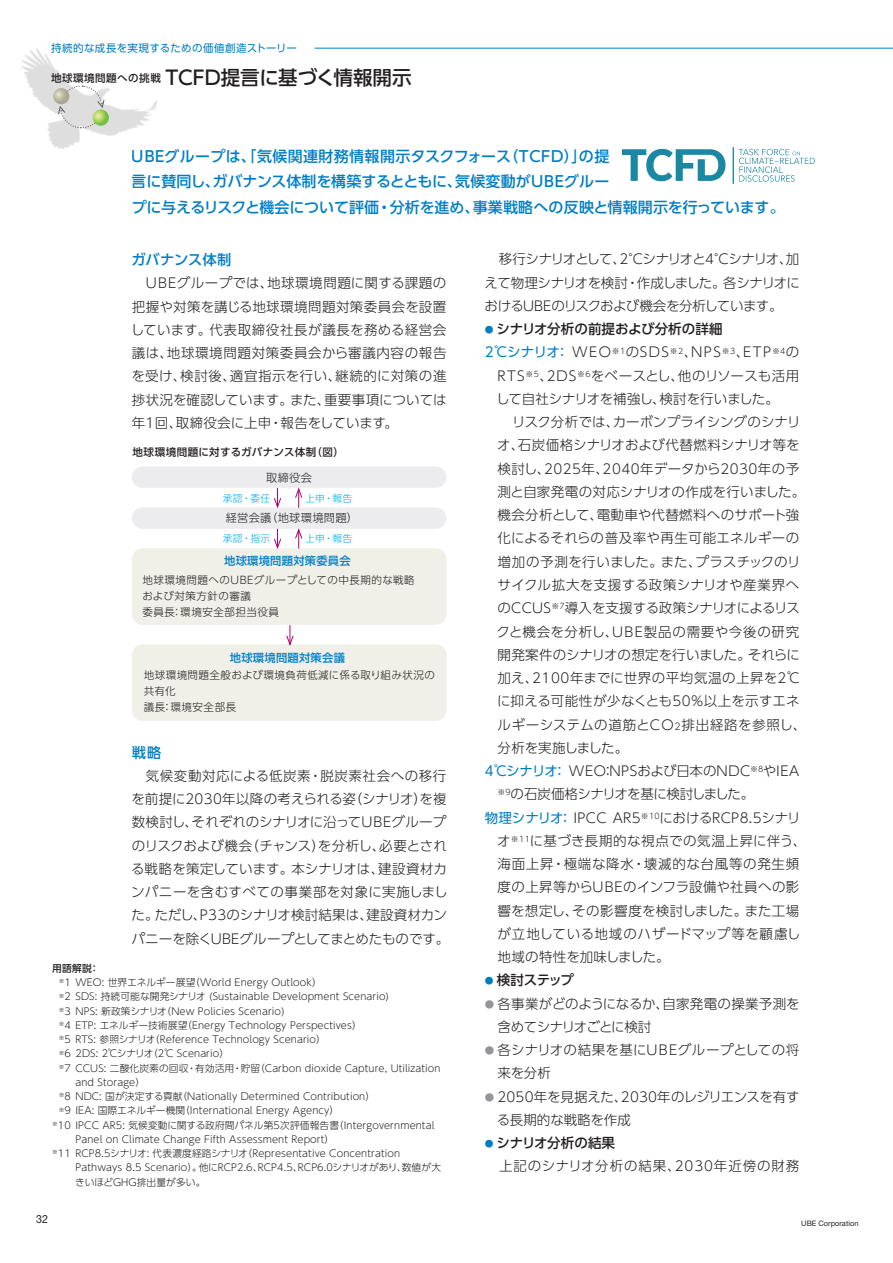
<style>
.page{position:relative;width:893px;height:1263px;background:#fff}
.page>*{position:absolute;margin:0;border:0;box-sizing:border-box;transform-origin:0 0}
.t1{font:500 19.5px "UD Shin Go Pr 6";color:#231f20}
.t2{font:500 15px/25.5px "UD Shin Go Pr 6";letter-spacing:.005em;color:#007ec5}
.t3{font:500 14.25px "UD Shin Go Pr 6";letter-spacing:.005em;color:#007ec5}
.t4{font:300 13.5px/23.2px "UD Shin Go Pr 6";letter-spacing:.015em;color:#231f20;text-align:justify}
.t5{font:300 13.5px/23.2px "UD Shin Go Pr 6";letter-spacing:-.005em;color:#231f20}
.t6{font:300 13.5px/23.2px "UD Shin Go Pr 6";letter-spacing:-.015em;color:#231f20}
.t7{font:300 13.5px "UD Shin Go Pr 6";letter-spacing:.035em;color:#231f20}
.t8{font:300 13.5px "UD Shin Go Pr 6";letter-spacing:.04em;color:#231f20}
.t9{font:300 13.5px "UD Shin Go Pr 6";letter-spacing:.055em;color:#231f20}
.t10{font:300 13.5px/23.2px "UD Shin Go Pr 6";letter-spacing:.065em;color:#231f20}
.t11{font:300 13.5px "UD Shin Go Pr 6";letter-spacing:.105em;color:#231f20}
.t12{font:300 13.5px "UD Shin Go Pr 6";letter-spacing:-.035em;color:#231f20}
.t13{font:500 13.5px "UD Shin Go Pr 6";color:#231f20}
.t14{font:300 13.5px "UD Shin Go Pr 6";letter-spacing:-.01em;color:#231f20}
.t15{font:300 13.5px "UD Shin Go Pr 6";letter-spacing:.045em;color:#231f20}
.t16{font:500 11.25px "UD Shin Go Pr 6";letter-spacing:.025em;color:#007ec5}
.t17{font:300 11.25px "UD Shin Go Pr 6";letter-spacing:.025em;color:#231f20}
.t18{font:11.25px "Helvetica Neue LT Std";color:#231f20;scale:.95 1}
.t19{font:300 10.5px/15.8px "UD Shin Go Pr 6";letter-spacing:.05em;color:#231f20}
.t20{font:10.5px "UD Shin Go Pr 6";letter-spacing:.04em;color:#007ec5}
.t21{font:500 10.5px "UD Shin Go Pr 6";letter-spacing:.035em;color:#231f20}
.t22{font:300 9.75px "UD Shin Go Pr 6";letter-spacing:.01em;color:#231f20}
.t23{font:300 9.75px "UD Shin Go Pr 6";letter-spacing:.025em;color:#00aeef}
.t24{font:500 9.75px "UD Shin Go Pr 6";color:#231f20}
.t25{font:7.5px "Helvetica Neue LT Std";color:#231f20}
.s1{font-size:8.7px;color:#007ec5}
.s2{font-weight:400;color:#007ec5}
.s3{font-size:9.45px}
.s4{font-size:9.45px;color:#939598}
.s5{font-weight:500;font-size:8.7px;color:#007ec5}
.s6{font-weight:500}
</style>
<div class="page">
<div style="left:132px;top:644px;width:314px;height:77px;background:#f0efe8;border-radius:11px"></div>
<div style="left:132px;top:548px;width:314px;height:77px;background:#f0efe8;border-radius:11px"></div>
<div style="left:132px;top:507px;width:314px;height:22px;background:#ececee;border-radius:11px"></div>
<div style="left:132px;top:466px;width:314px;height:22px;background:#ececee;border-radius:11px"></div>
<img style="left:21px;top:48px;width:136px;height:101px">
<svg style="left:286px;top:625px;width:8px;height:21px"></svg>
<svg style="left:274px;top:488px;width:7px;height:21px"></svg>
<svg style="left:295px;top:487px;width:8px;height:21px"></svg>
<svg style="left:274px;top:529px;width:7px;height:20px"></svg>
<svg style="left:295px;top:528px;width:8px;height:20px"></svg>
<svg style="left:58px;top:85px;width:47px;height:44px;background:#dedddd"></svg>
<svg style="left:53px;top:88px;width:16px;height:16px"></svg>
<svg style="left:93px;top:110px;width:16px;height:16px"></svg>
<hr style="left:315px;top:48px;width:578px;height:1px;background:#007ec5">
<img style="left:622px;top:147px;width:192px;height:36px">
<p class="t20" style="left:51px;top:40px;width:247px">持続的な成長を実現するための価値創造ストーリー</p>
<h1 class="t1" style="left:51px;top:62px;width:362px"><sup>地球環境問題への挑戦</sup> TCFD提言に基づく情報開示</h1>
<p class="t2" style="left:132px;top:143px;width:655px">UBEグループは、「気候関連財務情報開示タスクフォース（TCFD）」の提<br>言に賛同し、ガバナンス体制を構築するとともに、気候変動がUBEグルー<br>プに与えるリスクと機会について評価・分析を進め、事業戦略への反映と情報開示を行っています。</p>
<p class="t3" style="left:131px;top:248px;width:101px">ガバナンス体制</p>
<p class="t4" style="left:130px;top:271px;width:318px">　UBEグループでは、地球環境問題に関する課題の把握や対策を講じる地球環境問題対策委員会を設置しています。代表取締役社長が議長を務める経営会議は、地球環境問題対策委員会から審議内容の報告を受け、検討後、適宜指示を行い、継続的に対策の進捗状況を確認しています。また、重要事項については年1回、取締役会に上申・報告をしています。</p>
<p class="t21" style="left:133px;top:443px;width:213px">地球環境問題に対するガバナンス体制（図）</p>
<p class="t17" style="left:266px;top:468px;width:47px">取締役会</p>
<p class="t17" style="left:226px;top:509px;width:134px">経営会議（地球環境問題）</p>
<p class="t16" style="left:224px;top:552px;width:128px">地球環境問題対策委員会</p>
<p class="t4" style="left:484px;top:247px;width:317px">　移行シナリオとして、2°Cシナリオと4°Cシナリオ、加えて物理シナリオを検討・作成しました。各シナリオにおけるUBEのリスクおよび機会を分析しています。</p>
<p class="t13" style="left:485px;top:318px;width:239px"><span class="s1">●</span> シナリオ分析の前提および分析の詳細</p>
<p class="t11" style="left:485px;top:341px;width:316px"><span class="s2">2℃シナリオ：</span> WEO<sup>※1</sup>のSDS<sup>※2</sup>、NPS<sup>※3</sup>、ETP<sup>※4</sup>の</p>
<p class="t4" style="left:497px;top:363px;width:303px">RTS<sup>※5</sup>、2DS<sup>※6</sup>をベースとし、他のリソースも活用</p>
<p class="t14" style="left:496px;top:388px;width:284px">して自社シナリオを補強し、検討を行いました。</p>
<p class="t5" style="left:499px;top:410px;width:303px">　リスク分析では、カーボンプライシングのシナリ</p>
<p class="t5" style="left:497px;top:433px;width:304px">オ、石炭価格シナリオおよび代替燃料シナリオ等を</p>
<p class="t7" style="left:497px;top:458px;width:303px">検討し、2025年、2040年データから2030年の予</p>
<p class="t4" style="left:497px;top:480px;width:309px">測と自家発電の対応シナリオの作成を行いました。</p>
<p class="t4" style="left:497px;top:503px;width:303px">機会分析として、電動車や代替燃料へのサポート強</p>
<p class="t4" style="left:497px;top:526px;width:303px">化によるそれらの普及率や再生可能エネルギーの</p>
<p class="t4" style="left:497px;top:549px;width:305px">増加の予測を行いました。また、プラスチックのリ</p>
<p class="t4" style="left:497px;top:573px;width:304px">サイクル拡大を支援する政策シナリオや産業界へ</p>
<p class="t6" style="left:497px;top:596px;width:304px">のCCUS<sup>※7</sup>導入を支援する政策シナリオによるリス</p>
<p class="t9" style="left:497px;top:620px;width:304px">クと機会を分析し、UBE製品の需要や今後の研究</p>
<p class="t5" style="left:497px;top:642px;width:304px">開発案件のシナリオの想定を行いました。それらに</p>
<p class="t8" style="left:497px;top:667px;width:305px">加え、2100年までに世界の平均気温の上昇を2℃</p>
<p class="t4" style="left:497px;top:689px;width:304px">に抑える可能性が少なくとも50％以上を示すエネ</p>
<p class="t7" style="left:497px;top:713px;width:310px">ルギーシステムの道筋とCO<span class="s3">2</span>排出経路を参照し、</p>
<p class="t12" style="left:497px;top:737px;width:132px">分析を実施しました。</p>
<p class="t4" style="left:485px;top:759px;width:316px"><span class="s2">4℃シナリオ：</span> WEO：NPSおよび日本のNDC<sup>※8</sup>やIEA</p>
<p class="t12" style="left:497px;top:783px;width:258px"><sup>※9</sup>の石炭価格シナリオを基に検討しました。</p>
<p class="t4" style="left:485px;top:805px;width:317px"><span class="s2">物理シナリオ：</span> IPCC AR5<sup>※10</sup>におけるRCP8.5シナリ</p>
<p class="t8" style="left:497px;top:830px;width:311px">オ<sup>※11</sup>に基づき長期的な視点での気温上昇に伴う、</p>
<p class="t9" style="left:497px;top:853px;width:303px">海面上昇・極端な降水・壊滅的な台風等の発生頻</p>
<p class="t4" style="left:497px;top:875px;width:303px">度の上昇等からUBEのインフラ設備や社員への影</p>
<p class="t4" style="left:497px;top:898px;width:303px">響を想定し、その影響度を検討しました。また工場</p>
<p class="t15" style="left:497px;top:923px;width:304px">が立地している地域のハザードマップ等を顧慮し</p>
<p class="t5" style="left:497px;top:945px;width:174px">地域の特性を加味しました。</p>
<p class="t13" style="left:485px;top:969px;width:91px"><span class="s1">●</span> 検討ステップ</p>
<p class="t6" style="left:497px;top:991px;width:304px;text-indent:-13px"><span class="s4">●</span> 各事業がどのようになるか、自家発電の操業予測を含めてシナリオごとに検討</p>
<p class="t4" style="left:497px;top:1038px;width:303px;text-indent:-13px"><span class="s4">●</span> 各シナリオの結果を基にUBEグループとしての将来を分析</p>
<p class="t5" style="left:497px;top:1084px;width:304px;text-indent:-12px"><span class="s4">●</span> 2050年を見据えた、2030年のレジリエンスを有する長期的な戦略を作成</p>
<p class="t10" style="left:485px;top:1131px;width:316px"><span class="s5">●</span> <span class="s6">シナリオ分析の結果<br></span>　上記のシナリオ分析の結果、2030年近傍の財務</p>
<p class="t23" style="left:223px;top:490px;width:49px">承認・委任</p>
<p class="t23" style="left:223px;top:531px;width:49px">承認・指示</p>
<p class="t23" style="left:305px;top:490px;width:49px">上申・報告</p>
<p class="t23" style="left:305px;top:531px;width:49px">上申・報告</p>
<p class="t19" style="left:142px;top:572px;width:274px">地球環境問題へのUBEグループとしての中長期的な戦略および対策方針の審議<br>委員長：環境安全部担当役員</p>
<p class="t16" style="left:230px;top:649px;width:117px">地球環境問題対策会議</p>
<p class="t19" style="left:144px;top:667px;width:293px">地球環境問題全般および環境負荷低減に係る取り組み状況の共有化<br>議長：環境安全部長</p>
<p class="t3" style="left:132px;top:741px;width:31px">戦略</p>
<p class="t4" style="left:131px;top:764px;width:320px;text-align:left">　気候変動対応による低炭素・脱炭素社会への移行を前提に2030年以降の考えられる姿（シナリオ）を複数検討し、それぞれのシナリオに沿ってUBEグループのリスクおよび機会（チャンス）を分析し、必要とされる戦略を策定しています。本シナリオは、建設資材カンパニーを含むすべての事業部を対象に実施しました。ただし、P33のシナリオ検討結果は、建設資材カンパニーを除くUBEグループとしてまとめたものです。</p>
<p class="t24" style="left:52px;top:960px;width:49px">用語解説：</p>
<p class="t22" style="left:59px;top:974px;width:265px"><sup>※</sup>1 WEO: 世界エネルギー展望（World Energy Outlook）</p>
<p class="t22" style="left:59px;top:989px;width:332px"><sup>※</sup>2 SDS: 持続可能な開発シナリオ (Sustainable Development Scenario)</p>
<p class="t22" style="left:59px;top:1003px;width:227px"><sup>※</sup>3 NPS: 新政策シナリオ（New Policies Scenario)</p>
<p class="t22" style="left:59px;top:1017px;width:305px"><sup>※</sup>4 ETP: エネルギー技術展望（Energy Technology Perspectives）</p>
<p class="t22" style="left:59px;top:1031px;width:269px"><sup>※</sup>5 RTS: 参照シナリオ（Reference Technology Scenario）</p>
<p class="t22" style="left:59px;top:1046px;width:172px"><sup>※</sup>6 2DS: 2℃シナリオ（2℃ Scenario）</p>
<p class="t22" style="left:59px;top:1060px;width:383px"><sup>※</sup>7 CCUS: 二酸化炭素の回収・有効活用・貯留（Carbon dioxide Capture, Utilization</p>
<p class="t22" style="left:75px;top:1074px;width:71px">and Storage）</p>
<p class="t22" style="left:59px;top:1088px;width:318px"><sup>※</sup>8 NDC: 国が決定する貢献（Nationally Determined Contribution）</p>
<p class="t22" style="left:59px;top:1103px;width:282px"><sup>※</sup>9 IEA: 国際エネルギー機関（International Energy Agency）</p>
<p class="t22" style="left:52px;top:1117px;width:384px"><sup>※</sup>10 IPCC AR5: 気候変動に関する政府間パネル第5次評価報告書（Intergovernmental</p>
<p class="t22" style="left:75px;top:1131px;width:260px">Panel on Climate Change Fifth Assessment Report）</p>
<p class="t22" style="left:52px;top:1145px;width:349px"><sup>※</sup>11 RCP8.5シナリオ: 代表濃度経路シナリオ（Representative Concentration</p>
<p class="t22" style="left:75px;top:1160px;width:367px">Pathways 8.5 Scenario）。他にRCP2.6、RCP4.5、RCP6.0シナリオがあり、数値が大</p>
<p class="t22" style="left:75px;top:1174px;width:132px">きいほどGHG排出量が多い。</p>
<p class="t18" style="left:36px;top:1212px;width:14px">32</p>
<p class="t25" style="left:801px;top:1219px;width:59px">UBE Corporation</p>
</div>
